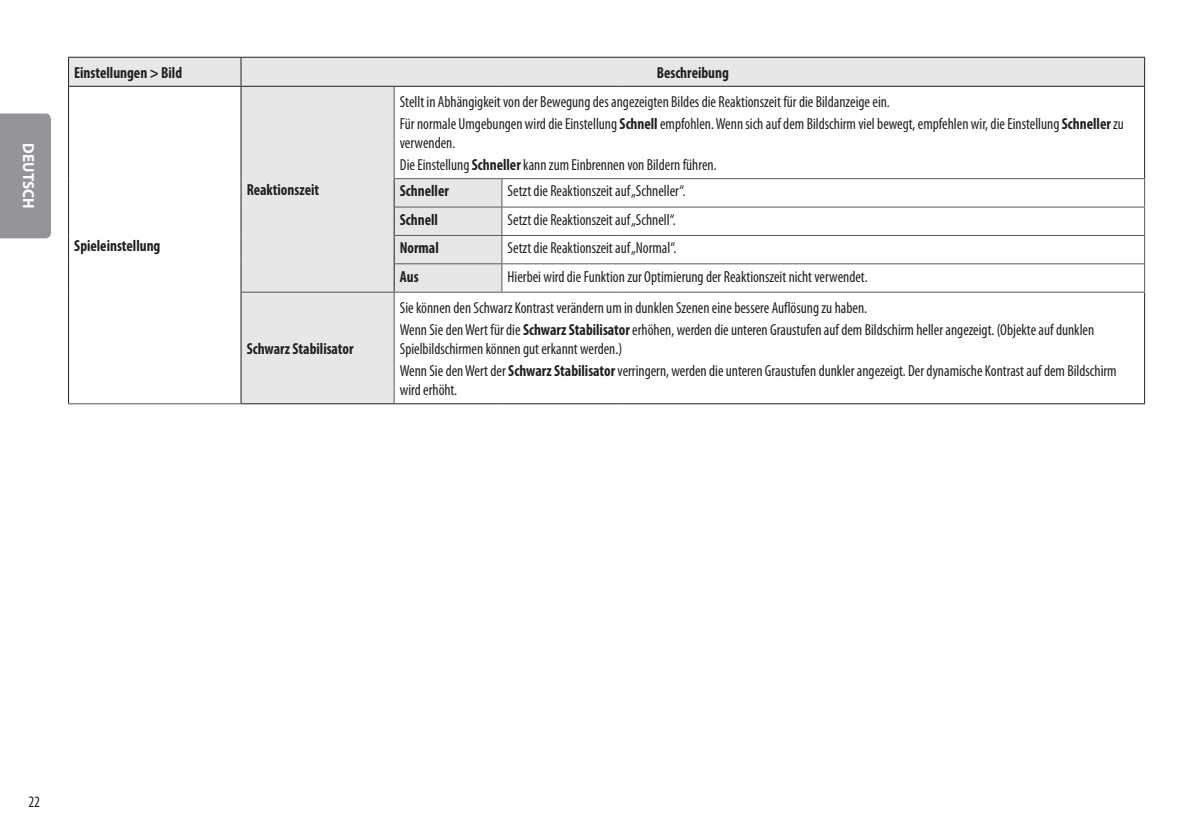
<style>
.page{position:relative;width:1191px;height:840px;background:#fff}
.page>*{position:absolute;margin:0;border:0;box-sizing:border-box;transform-origin:0 0}
.Body{font:condensed 16px/19.2px "Myriad Pro";color:#231f20;scale:.95 1}
.Body-2{font:700 condensed 16px "Myriad Pro";color:#231f20;scale:.95 1}
.Body_Bold{font:700 condensed 16px "Myriad Pro";color:#231f20;scale:.95 1}
.Body_Bold_Center{font:700 condensed 16px "Myriad Pro";color:#231f20;scale:.95 1}
.t1{font:700 16px "Myriad Pro";color:#fff;scale:.95 1}
.s1{font-weight:700}
</style>
<div class="page">
<div style="left:0;top:113px;width:51px;height:125px;background:#939598"></div>
<svg style="left:69px;top:58px;width:1075px;height:345px;fill:#e6e7e9"></svg>
<svg style="left:395px;top:87px;width:749px;height:316px"></svg>
<svg style="left:1144px;top:58px;width:1px;height:28px"></svg>
<hr style="left:502px;top:178px;width:119px;height:1px;background:#57585a">
<hr style="left:621px;top:178px;width:524px;height:1px;background:#57585a">
<hr style="left:502px;top:206px;width:119px;height:1px;background:#57585a">
<hr style="left:621px;top:206px;width:524px;height:1px;background:#57585a">
<hr style="left:502px;top:235px;width:119px;height:1px;background:#57585a">
<hr style="left:621px;top:235px;width:524px;height:1px;background:#57585a">
<hr style="left:502px;top:263px;width:119px;height:1px;background:#57585a">
<hr style="left:621px;top:263px;width:524px;height:1px;background:#57585a">
<hr style="left:394px;top:292px;width:1px;height:111px;background:#57585a">
<hr style="left:502px;top:291px;width:119px;height:1px;background:#57585a">
<hr style="left:621px;top:291px;width:524px;height:1px;background:#57585a">
<hr style="left:394px;top:403px;width:108px;height:1px;background:#231f20">
<hr style="left:502px;top:403px;width:119px;height:1px;background:#231f20">
<hr style="left:621px;top:403px;width:524px;height:1px;background:#231f20">
<hr style="left:241px;top:86px;width:153px;height:1px;background:#231f20">
<hr style="left:394px;top:86px;width:108px;height:1px;background:#231f20">
<hr style="left:502px;top:86px;width:119px;height:1px;background:#231f20">
<hr style="left:621px;top:86px;width:524px;height:1px;background:#231f20">
<hr style="left:68px;top:57px;width:173px;height:1px;background:#231f20">
<svg style="left:68px;top:58px;width:1px;height:28px"></svg>
<hr style="left:241px;top:57px;width:153px;height:1px;background:#231f20">
<svg style="left:240px;top:58px;width:1px;height:28px"></svg>
<hr style="left:394px;top:57px;width:108px;height:1px;background:#231f20">
<hr style="left:502px;top:57px;width:119px;height:1px;background:#231f20">
<hr style="left:621px;top:57px;width:524px;height:1px;background:#231f20">
<hr style="left:68px;top:86px;width:173px;height:1px;background:#231f20">
<svg style="left:1144px;top:179px;width:1px;height:112px"></svg>
<hr style="left:1144px;top:87px;width:1px;height:91px;background:#231f20">
<hr style="left:1144px;top:292px;width:1px;height:111px;background:#231f20">
<hr style="left:240px;top:403px;width:154px;height:1px;background:#231f20">
<hr style="left:68px;top:87px;width:1px;height:91px;background:#231f20">
<svg style="left:68px;top:178px;width:1px;height:114px"></svg>
<hr style="left:68px;top:292px;width:1px;height:111px;background:#231f20">
<hr style="left:68px;top:403px;width:172px;height:1px;background:#57585a">
<hr style="left:240px;top:292px;width:1px;height:111px;background:#231f20">
<hr style="left:241px;top:291px;width:153px;height:1px;background:#57585a">
<hr style="left:240px;top:87px;width:1px;height:91px;background:#231f20">
<svg style="left:240px;top:178px;width:1px;height:114px"></svg>
<hr style="left:394px;top:87px;width:1px;height:91px;background:#57585a">
<hr style="left:394px;top:291px;width:108px;height:1px;background:#57585a">
<svg style="left:394px;top:179px;width:1px;height:112px"></svg>
<hr style="left:394px;top:178px;width:108px;height:1px;background:#57585a">
<svg style="left:501px;top:179px;width:1px;height:112px"></svg>
<hr style="left:395px;top:206px;width:107px;height:1px;background:#57585a">
<hr style="left:395px;top:235px;width:107px;height:1px;background:#57585a">
<hr style="left:395px;top:263px;width:107px;height:1px;background:#57585a">
<p class="t1" style="left:39px;top:143px;width:70px;rotate:90deg">DEUTSCH</p>
<p class="Body_Bold" style="left:74px;top:62px;width:115px">Einstellungen &gt; Bild</p>
<p class="Body_Bold_Center" style="left:657px;top:62px;width:77px">Beschreibung</p>
<p class="Body-2" style="left:74px;top:235px;width:92px">Spieleinstellung</p>
<p class="Body-2" style="left:247px;top:180px;width:78px">Reaktionszeit</p>
<p class="Body-2" style="left:247px;top:338px;width:114px">Schwarz Stabilisator</p>
<p class="Body" style="left:400px;top:92px;width:517px">Stellt in Abhängigkeit von der Bewegung des angezeigten Bildes die Reaktionszeit für die Bildanzeige ein.</p>
<p class="Body" style="left:400px;top:114px;width:764px">Für normale Umgebungen wird die Einstellung <span class="s1">Schnell</span> empfohlen. Wenn sich auf dem Bildschirm viel bewegt, empfehlen wir, die Einstellung <span class="s1">Schneller</span> zu verwenden.</p>
<p class="Body" style="left:400px;top:155px;width:335px">Die Einstellung <span class="s1">Schneller</span> kann zum Einbrennen von Bildern führen.</p>
<p class="Body-2" style="left:400px;top:181px;width:53px">Schneller</p>
<p class="Body" style="left:507px;top:181px;width:189px">Setzt die Reaktionszeit auf „Schneller“.</p>
<p class="Body-2" style="left:400px;top:209px;width:42px">Schnell</p>
<p class="Body" style="left:507px;top:209px;width:179px">Setzt die Reaktionszeit auf „Schnell“.</p>
<p class="Body-2" style="left:400px;top:238px;width:43px">Normal</p>
<p class="Body" style="left:507px;top:238px;width:179px">Setzt die Reaktionszeit auf „Normal“.</p>
<p class="Body-2" style="left:400px;top:266px;width:21px">Aus</p>
<p class="Body" style="left:507px;top:266px;width:380px">Hierbei wird die Funktion zur Optimierung der Reaktionszeit nicht verwendet.</p>
<p class="Body" style="left:400px;top:297px;width:493px">Sie können den Schwarz Kontrast verändern um in dunklen Szenen eine bessere Auflösung zu haben.</p>
<p class="Body" style="left:400px;top:319px;width:732px">Wenn Sie den Wert für die <span class="s1">Schwarz Stabilisator</span> erhöhen, werden die unteren Graustufen auf dem Bildschirm heller angezeigt. (Objekte auf dunklen<br>Spielbildschirmen können gut erkannt werden.)</p>
<p class="Body" style="left:400px;top:361px;width:756px">Wenn Sie den Wert der <span class="s1">Schwarz Stabilisator</span> verringern, werden die unteren Graustufen dunkler angezeigt. Der dynamische Kontrast auf dem Bildschirm wird erhöht.</p>
<p class="Body" style="left:28px;top:791px;width:14px">22</p>
</div>
